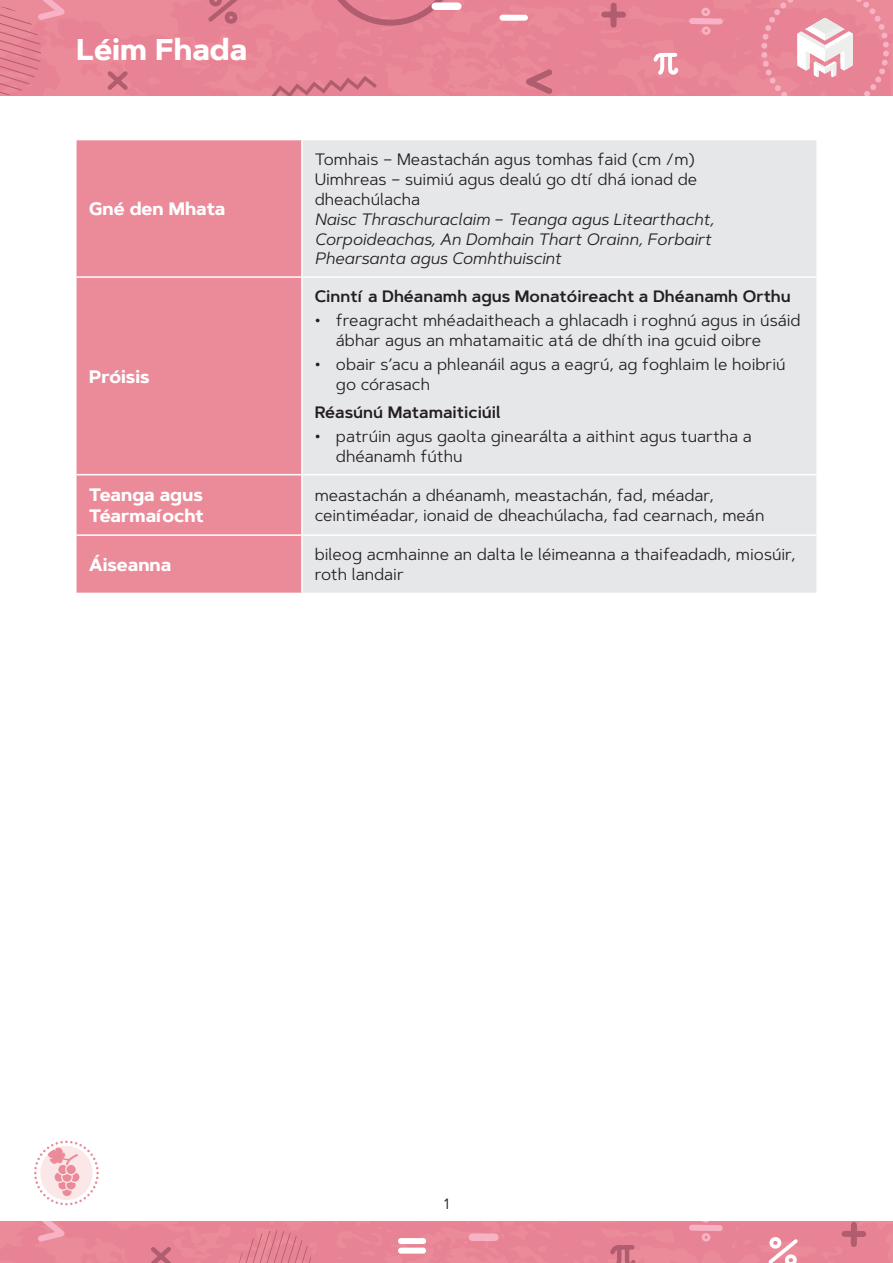
<style>
.page{position:relative;width:893px;height:1263px;background:#fff}
.page>*{position:absolute;margin:0;border:0;box-sizing:border-box;transform-origin:0 0}
.t1{font:700 30px "Artegra Sans";color:#fff}
.Table_Headings-White{font:700 18px/21.6px "Artegra Sans";color:#fff}
.Body{font:16.5px/19.8px "Artegra Sans";color:#231f20}
.Body-2{font:italic 16.5px/19.8px "Artegra Sans";color:#231f20}
.Body-3{font:600 16.5px "Artegra Sans";color:#231f20}
.t2{font:15px "Artegra Sans";color:#231f20}
.s1{font-style:normal}
</style>
<div class="page">
<div style="left:0;top:0;width:893px;height:96px;background:#e78394"></div>
<svg style="left:271px;top:76px;width:106px;height:20px;background:#da7b8b"></svg>
<svg style="left:103px;top:67px;width:29px;height:27px"></svg>
<svg style="left:0;top:0;width:75px;height:95px;background:#e68796"></svg>
<svg style="left:514px;top:64px;width:43px;height:32px"></svg>
<div style="left:502px;top:15px;width:23px;height:6px;background:#fff"></div>
<svg style="left:686px;top:5px;width:40px;height:33px"></svg>
<div style="left:604px;top:12px;width:19px;height:6px;background:#b05e6f"></div>
<div style="left:610px;top:6px;width:7px;height:19px;background:#b05e6f"></div>
<svg style="left:652px;top:51px;width:28px;height:27px"></svg>
<svg style="left:323px;top:0;width:135px;height:26px;background:#dd7d8e"></svg>
<svg style="left:204px;top:0;width:38px;height:27px"></svg>
<svg style="left:761px;top:0;width:128px;height:96px;background:#eb9ba8"></svg>
<div style="left:435px;top:3px;width:23px;height:7px;background:#fff"></div>
<svg style="left:0;top:1221px;width:893px;height:42px;background:#e78797"></svg>
<svg style="left:34px;top:1140px;width:65px;height:65px"></svg>
<div style="left:77px;top:140px;width:224px;height:453px;background:#eb8b99"></div>
<div style="left:303px;top:140px;width:513px;height:453px;background:#e6e7e9"></div>
<hr style="left:77px;top:276px;width:225px;height:2px;background:#fff">
<hr style="left:302px;top:276px;width:514px;height:2px;background:#fff">
<hr style="left:77px;top:474px;width:225px;height:1px;background:#fff">
<hr style="left:302px;top:474px;width:514px;height:1px;background:#fff">
<hr style="left:77px;top:534px;width:225px;height:2px;background:#fff">
<hr style="left:302px;top:534px;width:514px;height:2px;background:#fff">
<h1 class="t1" style="left:77px;top:28px;width:172px">Léim Fhada</h1>
<p class="Table_Headings-White" style="left:89px;top:199px;width:138px">Gné den Mhata</p>
<p class="Table_Headings-White" style="left:89px;top:366px;width:62px">Próisis</p>
<p class="Body" style="left:315px;top:149px;width:382px">Tomhais – Meastachán agus tomhas faid (cm /m)</p>
<p class="Body" style="left:315px;top:169px;width:384px">Uimhreas – suimiú agus dealú go dtí dhá ionad de dheachúlacha</p>
<p class="Body-2" style="left:315px;top:209px;width:401px">Naisc Thraschuraclaim <span class="s1">–</span> Teanga agus Litearthacht,<br>Corpoideachas, An Domhain Thart Orainn, Forbairt<br>Phearsanta agus Comhthuiscint</p>
<p class="Body-3" style="left:315px;top:284px;width:478px">Cinntí a Dhéanamh agus Monatóireacht a Dhéanamh Orthu</p>
<p class="Body" style="left:336px;top:310px;width:466px;text-indent:-21px">• freagracht mhéadaitheach a ghlacadh i roghnú agus in úsáid ábhar agus an mhatamaitic atá de dhíth ina gcuid oibre</p>
<p class="Body" style="left:336px;top:354px;width:451px;text-indent:-21px">• obair s’acu a phleanáil agus a eagrú, ag foghlaim le hoibriú go córasach</p>
<p class="Body-3" style="left:315px;top:400px;width:187px">Réasúnú Matamaiticiúil</p>
<p class="Body" style="left:336px;top:426px;width:417px;text-indent:-21px">• patrúin agus gaolta ginearálta a aithint agus tuartha a dhéanamh fúthu</p>
<p class="Table_Headings-White" style="left:89px;top:484px;width:116px">Teanga agus<br>Téarmaíocht</p>
<p class="Body" style="left:315px;top:485px;width:451px">meastachán a dhéanamh, meastachán, fad, méadar, ceintiméadar, ionaid de dheachúlacha, fad cearnach, meán</p>
<p class="Table_Headings-White" style="left:89px;top:554px;width:84px">Áiseanna</p>
<p class="Body" style="left:315px;top:544px;width:482px">bileog acmhainne an dalta le léimeanna a thaifeadadh, miosúir, roth landair</p>
<p class="t2" style="left:444px;top:1193px;width:6px">1</p>
</div>
